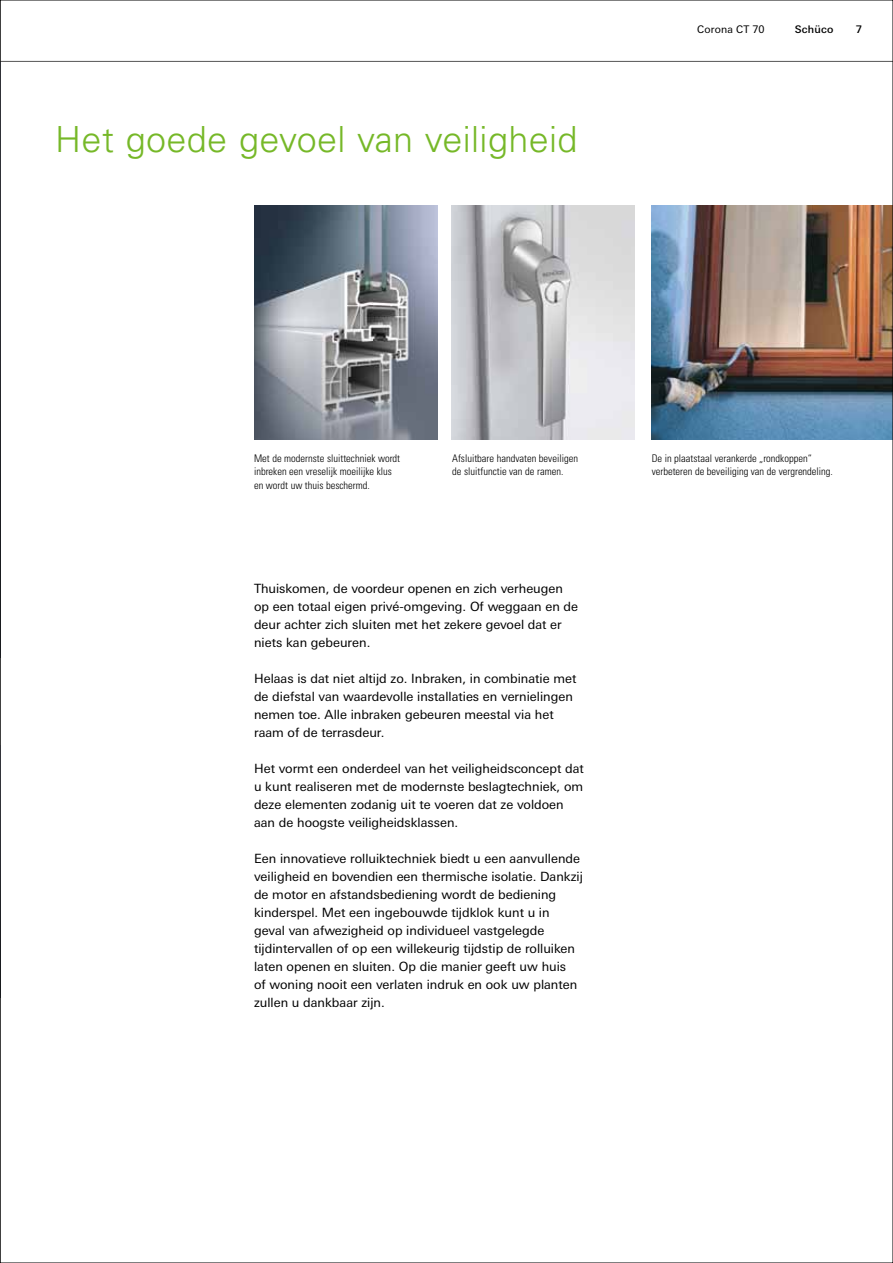
<style>
.page{position:relative;width:893px;height:1263px;background:#fff}
.page>*{position:absolute;margin:0;border:0;box-sizing:border-box;transform-origin:0 0}
.t1{font:300 36px "Univers LT Std";letter-spacing:.01em;color:#76b828}
.t2{font:12.75px/18px "LT Univers Basic";color:#000}
.t3{font:300 condensed 10.5px/13.5px "Univers";color:#000}
.t4{font:10.5px "LT Univers Basic";letter-spacing:.015em;color:#000}
.t5{font:500 10.5px "LT Univers Basic";letter-spacing:.02em;color:#000}
</style>
<div class="page">
<img style="left:254px;top:205px;width:183px;height:235px">
<img style="left:451px;top:205px;width:183px;height:235px">
<img style="left:652px;top:205px;width:239px;height:235px">
<hr style="left:0;top:61px;width:893px;height:1px;background:#565656">
<h1 class="t1" style="left:55px;top:117px;width:524px">Het goede gevoel van veiligheid</h1>
<p class="t4" style="left:697px;top:23px;width:69px">Corona CT 70</p>
<p class="t5" style="left:795px;top:23px;width:40px">Schüco</p>
<p class="t5" style="left:856px;top:23px;width:8px">7</p>
<p class="t3" style="left:452px;top:451px;width:127px">Afsluitbare handvaten beveiligen de sluitfunctie van de ramen.</p>
<p class="t3" style="left:254px;top:451px;width:148px">Met de modernste sluittechniek wordt inbreken een vreselijk moeilijke klus en wordt uw thuis beschermd.</p>
<p class="t3" style="left:652px;top:451px;width:183px">De in plaatstaal verankerde „rondkoppen“ verbeteren de beveiliging van de vergrendeling.</p>
<p class="t2" style="left:254px;top:580px;width:326px">Thuiskomen, de voordeur openen en zich verheugen op een totaal eigen privé-omgeving. Of weggaan en de deur achter zich sluiten met het zekere gevoel dat er niets kan gebeuren.</p>
<p class="t2" style="left:254px;top:670px;width:324px">Helaas is dat niet altijd zo. Inbraken, in combinatie met de diefstal van waardevolle installaties en vernielingen nemen toe. Alle inbraken gebeuren meestal via het raam of de terrasdeur.</p>
<p class="t2" style="left:254px;top:760px;width:331px">Het vormt een onderdeel van het veiligheidsconcept dat u kunt realiseren met de modernste beslagtechniek, om deze elementen zodanig uit te voeren dat ze voldoen aan de hoogste veiligheidsklassen.</p>
<p class="t2" style="left:254px;top:850px;width:330px">Een innovatieve rolluiktechniek biedt u een aanvullende veiligheid en bovendien een thermische isolatie. Dankzij de motor en afstandsbediening wordt de bediening kinderspel. Met een ingebouwde tijdklok kunt u in geval van afwezigheid op individueel vastgelegde tijdintervallen of op een willekeurig tijdstip de rolluiken laten openen en sluiten. Op die manier geeft uw huis<br>of woning nooit een verlaten indruk en ook uw planten zullen u dankbaar zijn.</p>
</div>
